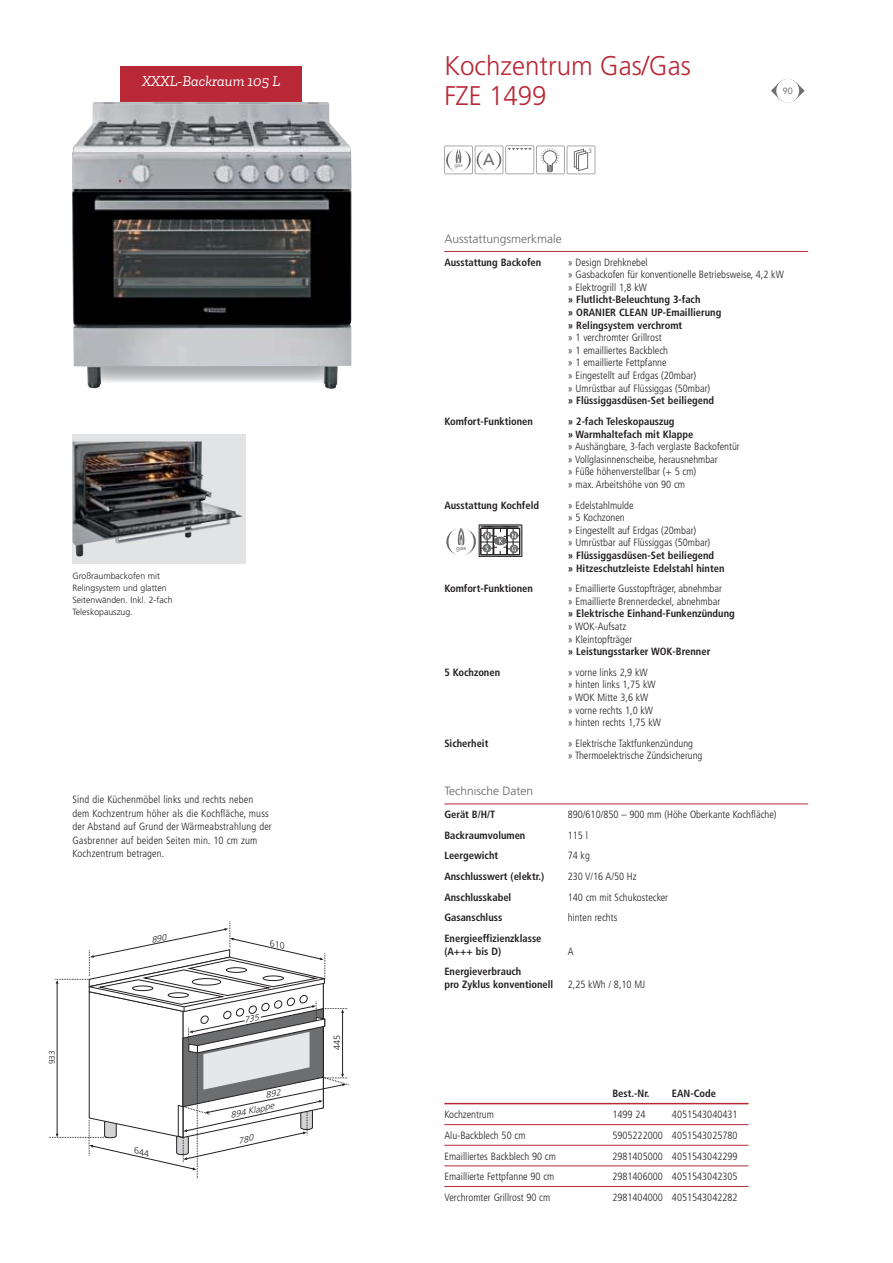
<style>
.page{position:relative;width:893px;height:1263px;background:#fff}
.page>*{position:absolute;margin:0;border:0;box-sizing:border-box;transform-origin:0 0}
.t1{font:300 27px/30px "Frutiger LT Std";color:#b82837;scale:.96 1}
.t2{font:500 16.2px "Avenir";color:#6d6e70}
.t3{font:italic 15px "Zilla Slab";color:#fff}
.t4{font:300 12px "Frutiger LT Std";color:#636466}
.t5{font:300 condensed 10.5px/12.6px "Frutiger LT Std";color:#231f20}
.t6{font:700 condensed 10.5px/12.6px "Frutiger LT Std";color:#231f20}
.t7{font:300 9.15px "Frutiger LT Std";color:#231f20}
.t8{font:300 9px/12px "Frutiger LT Std";color:#231f20}
.t9{font:8.85px "Avenir";color:#6d6e70}
.t10{font:italic 300 8.7px "Frutiger LT Std";color:#231f20;scale:1.05 1}
.t11{font:300 8.25px "Frutiger LT Std";color:#231f20}
.t12{font:6.45px "Avenir";color:#6d6e70}
.t13{font:6.15px "Avenir";color:#6d6e70}
.t14{font:5.4px "Avenir";color:#6d6e70}
</style>
<div class="page">
<div style="left:120px;top:66px;width:182px;height:46px;background:#b82837"></div>
<hr style="left:444px;top:251px;width:364px;height:1px;background:#b82837">
<hr style="left:444px;top:804px;width:364px;height:1px;background:#b82837">
<div style="left:478px;top:523px;width:44px;height:36px;background:linear-gradient(to right,#fff,#fff)"></div>
<div style="left:479px;top:525px;width:43px;height:32px;background:#babcbe"></div>
<div style="left:479px;top:525px;width:43px;height:32px;border:1px solid #231f20"></div>
<div style="left:507px;top:528px;width:13px;height:27px;border:1px solid #231f20"></div>
<svg style="left:446px;top:526px;width:73px;height:29px"></svg>
<svg style="left:771px;top:79px;width:33px;height:24px"></svg>
<div style="left:444px;top:146px;width:28px;height:28px;border:1px solid #a7a9ac"></div>
<svg style="left:446px;top:148px;width:55px;height:24px"></svg>
<div style="left:475px;top:146px;width:28px;height:28px;border:1px solid #a7a9ac"></div>
<svg style="left:508px;top:148px;width:23px;height:2px"></svg>
<div style="left:505px;top:145px;width:29px;height:29px;border:1px solid #a7a9ac;border-radius:2px"></div>
<svg style="left:540px;top:148px;width:20px;height:24px"></svg>
<div style="left:536px;top:146px;width:28px;height:28px;border:1px solid #a7a9ac"></div>
<svg style="left:574px;top:149px;width:14px;height:22px"></svg>
<div style="left:567px;top:146px;width:28px;height:28px;border:1px solid #a7a9ac"></div>
<img style="left:72px;top:102px;width:279px;height:287px">
<div style="left:73px;top:434px;width:173px;height:130px;background:#e2e3e4"></div>
<img style="left:73px;top:442px;width:169px;height:114px">
<hr style="left:444px;top:1124px;width:304px;height:1px;background:#b82837">
<hr style="left:444px;top:1145px;width:304px;height:1px;background:#b82837">
<hr style="left:444px;top:1166px;width:304px;height:1px;background:#b82837">
<hr style="left:444px;top:1103px;width:304px;height:1px;background:#b82837">
<hr style="left:444px;top:1186px;width:304px;height:1px;background:#b82837">
<svg style="left:49px;top:922px;width:301px;height:257px"></svg>
<h3 class="t3" style="left:142px;top:72px;width:140px">XXXL-Backraum 105 L</h3>
<p class="t8" style="left:73px;top:571px;width:101px">Großraumbackofen mit<br>Relingsystem und glatten<br>Seitenwänden. Inkl. 2-fach<br>Teleskopauszug.</p>
<p class="t5" style="left:73px;top:793px;width:201px;line-height:13.5px">Sind die Küchenmöbel links und rechts neben dem Kochzentrum höher als die Kochfläche, muss der Abstand auf Grund der Wärmeabstrahlung der Gasbrenner auf beiden Seiten min. 10 cm zum Kochzentrum betragen.</p>
<p class="t11" style="left:48px;top:1064px;width:15px;rotate:-90deg">933</p>
<p class="t10" style="left:230px;top:1112px;width:44px;rotate:-13deg">894 Klappe</p>
<p class="t7" style="left:333px;top:1050px;width:17px;rotate:-90deg">445</p>
<h1 class="t1" style="left:444px;top:52px;width:258px">Kochzentrum Gas/Gas<br>FZE 1499</h1>
<p class="t14" style="left:454px;top:163px;width:10px">gas</p>
<h2 class="t2" style="left:483px;top:153px;width:13px">A</h2>
<p class="t13" style="left:588px;top:148px;width:5px">3</p>
<p class="t9" style="left:782px;top:87px;width:11px">90</p>
<p class="t4" style="left:444px;top:234px;width:119px">Ausstattungsmerkmale</p>
<p class="t6" style="left:444px;top:256px;width:98px">Ausstattung Backofen</p>
<p class="t5" style="left:567px;top:256px;width:218px">» Design Drehknebel<br>» Gasbackofen für konventionelle Betriebsweise, 4,2 kW » Elektrogrill 1,8 kW</p>
<p class="t6" style="left:567px;top:294px;width:155px">» Flutlicht-Beleuchtung 3-fach<br>» ORANIER CLEAN UP-Emaillierung » Relingsystem verchromt</p>
<p class="t5" style="left:567px;top:332px;width:144px">» 1 verchromter Grillrost<br>» 1 emailliertes Backblech<br>» 1 emaillierte Fettpfanne<br>» Eingestellt auf Erdgas (20mbar)<br>» Umrüstbar auf Flüssiggas (50mbar)</p>
<p class="t6" style="left:567px;top:395px;width:148px">» Flüssiggasdüsen-Set beiliegend</p>
<p class="t6" style="left:444px;top:416px;width:90px">Komfort-Funktionen</p>
<p class="t6" style="left:567px;top:416px;width:127px">» 2-fach Teleskopauszug<br>» Warmhaltefach mit Klappe</p>
<p class="t5" style="left:567px;top:441px;width:174px">» Aushängbare, 3-fach verglaste Backofentür » Vollglasinnenscheibe, herausnehmbar<br>» Füße höhenverstellbar (+ 5 cm)<br>» max. Arbeitshöhe von 90 cm</p>
<p class="t6" style="left:444px;top:499px;width:96px">Ausstattung Kochfeld</p>
<p class="t12" style="left:456px;top:545px;width:12px">gas</p>
<p class="t5" style="left:567px;top:499px;width:144px">» Edelstahlmulde<br>» 5 Kochzonen<br>» Eingestellt auf Erdgas (20mbar)<br>» Umrüstbar auf Flüssiggas (50mbar)</p>
<p class="t6" style="left:567px;top:550px;width:158px">» Flüssiggasdüsen-Set beiliegend<br>» Hitzeschutzleiste Edelstahl hinten</p>
<p class="t6" style="left:444px;top:583px;width:90px">Komfort-Funktionen</p>
<p class="t5" style="left:567px;top:583px;width:156px">» Emaillierte Gusstopfträger, abnehmbar » Emaillierte Brennerdeckel, abnehmbar</p>
<p class="t6" style="left:567px;top:608px;width:168px">» Elektrische Einhand-Funkenzündung</p>
<p class="t5" style="left:567px;top:621px;width:66px">» WOK-Aufsatz » Kleintopfträger</p>
<p class="t6" style="left:567px;top:646px;width:144px">» Leistungsstarker WOK-Brenner</p>
<p class="t6" style="left:444px;top:666px;width:57px">5 Kochzonen</p>
<p class="t5" style="left:567px;top:666px;width:95px">» vorne links 2,9 kW<br>» hinten links 1,75 kW » WOK Mitte 3,6 kW<br>» vorne rechts 1,0 kW<br>» hinten rechts 1,75 kW</p>
<p class="t6" style="left:444px;top:737px;width:45px">Sicherheit</p>
<p class="t5" style="left:567px;top:737px;width:136px">» Elektrische Taktfunkenzündung<br>» Thermoelektrische Zündsicherung</p>
<p class="t4" style="left:444px;top:786px;width:90px">Technische Daten</p>
<p class="t6" style="left:444px;top:809px;width:52px">Gerät B/H/T</p>
<p class="t5" style="left:567px;top:809px;width:210px">890/610/850 – 900 mm (Höhe Oberkante Kochfläche)</p>
<p class="t6" style="left:444px;top:829px;width:83px">Backraumvolumen</p>
<p class="t5" style="left:567px;top:829px;width:22px">115 l</p>
<p class="t6" style="left:444px;top:850px;width:55px">Leergewicht</p>
<p class="t5" style="left:567px;top:850px;width:24px">74 kg</p>
<p class="t6" style="left:444px;top:871px;width:101px">Anschlusswert (elektr.)</p>
<p class="t5" style="left:567px;top:871px;width:70px">230 V/16 A/50 Hz</p>
<p class="t6" style="left:444px;top:891px;width:68px">Anschlusskabel</p>
<p class="t5" style="left:567px;top:891px;width:102px">140 cm mit Schukostecker</p>
<p class="t6" style="left:444px;top:912px;width:59px">Gasanschluss</p>
<p class="t5" style="left:567px;top:912px;width:51px">hinten rechts</p>
<p class="t6" style="left:444px;top:933px;width:99px">Energieeffizienzklasse (A+++ bis D)</p>
<p class="t5" style="left:567px;top:945px;width:7px">A</p>
<p class="t6" style="left:444px;top:966px;width:110px">Energieverbrauch<br>pro Zyklus konventionell</p>
<p class="t5" style="left:567px;top:978px;width:79px">2,25 kWh / 8,10 MJ</p>
<p class="t6" style="left:612px;top:1088px;width:39px">Best.-Nr.</p>
<p class="t6" style="left:672px;top:1088px;width:46px">EAN-Code</p>
<p class="t5" style="left:444px;top:1109px;width:51px">Kochzentrum</p>
<p class="t5" style="left:612px;top:1109px;width:35px">1499 24</p>
<p class="t5" style="left:672px;top:1109px;width:67px">4051543040431</p>
<p class="t5" style="left:444px;top:1129px;width:83px">Alu-Backblech 50 cm</p>
<p class="t5" style="left:612px;top:1129px;width:127px">5905222000 4051543025780</p>
<p class="t5" style="left:444px;top:1150px;width:113px">Emailliertes Backblech 90 cm</p>
<p class="t5" style="left:612px;top:1150px;width:127px">2981405000 4051543042299</p>
<p class="t5" style="left:444px;top:1171px;width:111px">Emaillierte Fettpfanne 90 cm</p>
<p class="t5" style="left:612px;top:1171px;width:127px">2981406000 4051543042305</p>
<p class="t5" style="left:444px;top:1191px;width:107px">Verchromter Grillrost 90 cm</p>
<p class="t5" style="left:612px;top:1191px;width:127px">2981404000 4051543042282</p>
</div>
